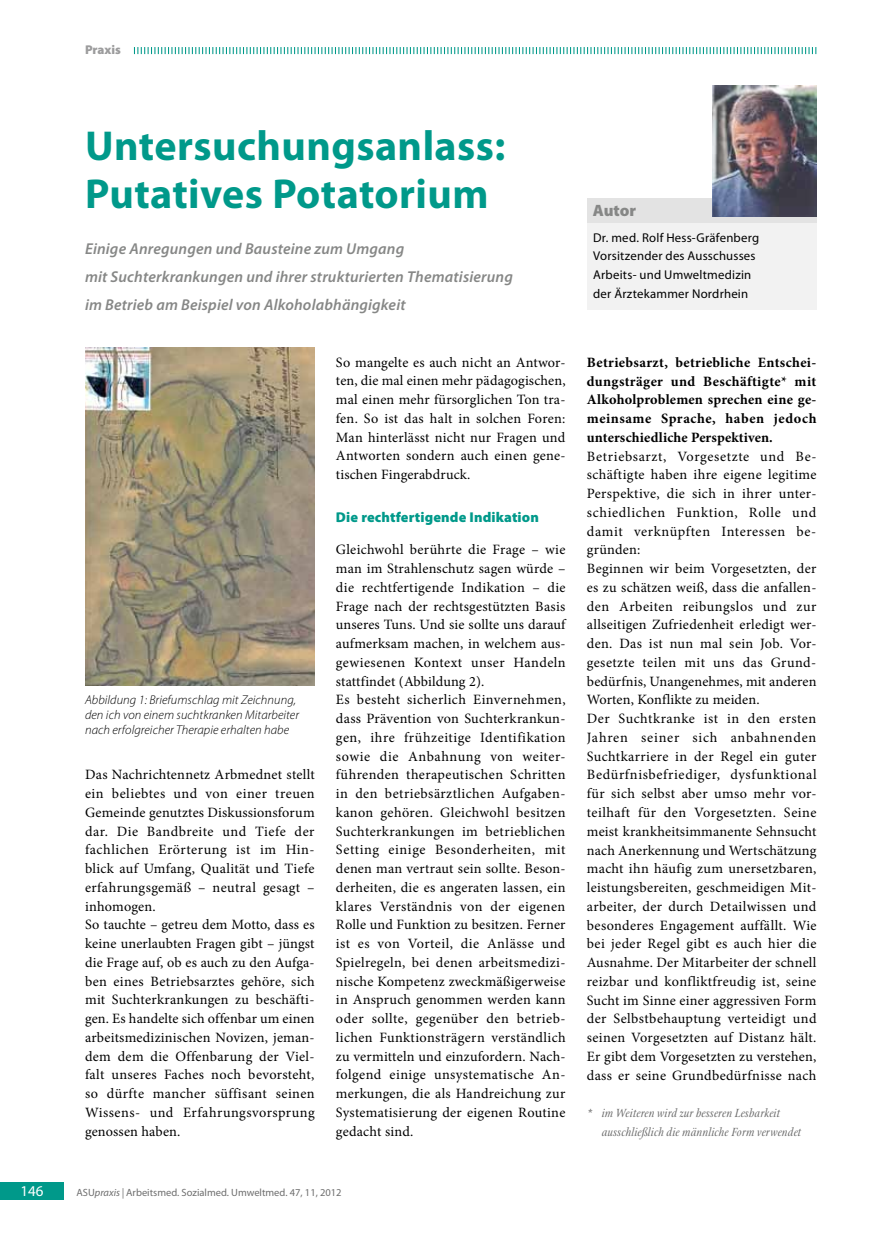
<style>
.page{position:relative;width:876px;height:1242px;background:#fff}
.page>*{position:absolute;margin:0;border:0;box-sizing:border-box;transform-origin:0 0}
.t1{font:700 42px/48px "Myriad Pro";letter-spacing:.01em;color:#00998a}
.t2{font:900 16.5px "Myriad Pro";letter-spacing:-.005em;color:#868786}
.t3{font:italic 600 15.75px/27.8px "Myriad Pro";letter-spacing:.01em;color:#868786}
.t4{font:15px "Myriad Pro";color:#fff}
.t5{font:14.25px/18.8px "Minion Pro";letter-spacing:.02em;color:#000}
.t6{font:700 14.25px/18.8px "Minion Pro";letter-spacing:.015em;color:#000;text-align:justify}
.t7{font:900 14.25px "Myriad Pro";letter-spacing:.01em;color:#00998a}
.t8{font:italic 300 12.75px/15px "Myriad Pro";letter-spacing:.005em;color:#000}
.t9{font:12.75px/18.8px "Myriad Pro";letter-spacing:.02em;color:#000}
.t10{font:italic 12.75px/18.8px "Stone Print";letter-spacing:.005em;color:#6e6e6e}
.t11{font:900 12.75px "Myriad Pro";color:#9c9c9d}
.t12{font:10.5px "Myriad Pro";color:#6e6e6e}
.s1{font-style:italic}
</style>
<div class="page">
<div style="left:0;top:1182px;width:64px;height:17px;background:#00998a"></div>
<div style="left:587px;top:198px;width:229px;height:25px;background:#e3e3e3"></div>
<div style="left:587px;top:223px;width:229px;height:87px;background:#f2f2f2"></div>
<img style="left:712px;top:85px;width:104px;height:131px">
<img style="left:85px;top:348px;width:230px;height:337px">
<svg style="left:134px;top:47px;width:682px;height:7px"></svg>
<p class="t11" style="left:85px;top:43px;width:37px">Praxis</p>
<h1 class="t1" style="left:85px;top:123px;width:422px">Untersuchungsanlass:<br>Putatives Potatorium</h1>
<p class="t3" style="left:85px;top:235px;width:429px">Einige Anregungen und Bausteine zum Umgang<br>mit Suchterkrankungen und ihrer strukturierten Thematisierung im Betrieb am Beispiel von Alkoholabhängigkeit</p>
<p class="t8" style="left:85px;top:693px;width:215px">Abbildung 1: Briefumschlag mit Zeichnung, den ich von einem suchtkranken Mitarbeiter nach erfolgreicher Therapie erhalten habe</p>
<p class="t5" style="left:85px;top:765px;width:231px">Das Nachrichtennetz Arbmednet stellt ein beliebtes und von einer treuen Gemeinde genutztes Diskussionsforum dar. Die Bandbreite und Tiefe der fachlichen Erörterung ist im Hin&shy;blick auf Umfang, Qualität und Tiefe erfahrungsgemäß – neutral gesagt – inhomogen.<br>So tauchte – getreu dem Motto, dass es keine unerlaubten Fragen gibt – jüngst die Frage auf, ob es auch zu den Aufga&shy;ben eines Betriebsarztes gehöre, sich mit Suchterkrankungen zu beschäfti&shy;gen. Es handelte sich offenbar um einen arbeitsmedizinischen Novizen, jeman&shy;dem dem die Offenbarung der Viel&shy;falt unseres Faches noch bevorsteht, so dürfte mancher süffisant seinen Wissens- und Erfahrungsvorsprung genossen haben.</p>
<p class="t5" style="left:336px;top:353px;width:231px;text-align:justify">So mangelte es auch nicht an Antwor&shy;ten, die mal einen mehr pädagogischen, mal einen mehr fürsorglichen Ton tra&shy;fen. So ist das halt in solchen Foren:<br>Man hinterlässt nicht nur Fragen und Antworten sondern auch einen gene&shy;tischen Fingerabdruck.</p>
<p class="t7" style="left:336px;top:509px;width:205px">Die rechtfertigende Indikation</p>
<p class="t5" style="left:336px;top:540px;width:231px">Gleichwohl berührte die Frage – wie man im Strahlenschutz sagen würde – die rechtfertigende Indikation – die Frage nach der rechtsgestützten Basis unseres Tuns. Und sie sollte uns darauf aufmerksam machen, in welchem aus&shy;gewiesenen Kontext unser Handeln stattfindet (Abbildung 2).<br>Es besteht sicherlich Einvernehmen, dass Prävention von Suchterkrankun&shy;gen, ihre frühzeitige Identifikation sowie die Anbahnung von weiter&shy;führenden therapeutischen Schritten in den betriebsärztlichen Aufgaben&shy;kanon gehören. Gleichwohl besitzen Suchterkrankungen im betrieblichen Setting einige Besonderheiten, mit denen man vertraut sein sollte. Beson&shy;derheiten, die es angeraten lassen, ein klares Verständnis von der eigenen Rolle und Funktion zu besitzen. Ferner ist es von Vorteil, die Anlässe und Spielregeln, bei denen arbeitsmedizi&shy;nische Kompetenz zweckmäßigerweise in Anspruch genommen werden kann oder sollte, gegenüber den betrieb&shy;lichen Funktionsträgern verständlich zu vermitteln und einzufordern. Nach&shy;folgend einige unsystematische An&shy;merkungen, die als Handreichung zur Systematisierung der eigenen Routine gedacht sind.</p>
<p class="t4" style="left:20px;top:1182px;width:25px">146</p>
<p class="t12" style="left:77px;top:1186px;width:267px">ASU<span class="s1">praxis |</span> Arbeitsmed. Sozialmed. Umweltmed. 47, 11, 2012</p>
<p class="t2" style="left:593px;top:201px;width:45px">Autor</p>
<p class="t9" style="left:593px;top:228px;width:168px">Dr. med. Rolf Hess-Gräfenberg<br>Vorsitzender des Ausschusses<br>Arbeits- und Umweltmedizin der Ärztekammer Nordrhein</p>
<p class="t6" style="left:587px;top:353px;width:231px">Betriebsarzt, betriebliche Entschei&shy;dungsträger und Beschäftigte* mit Alkoholproblemen sprechen eine ge&shy;meinsame Sprache, haben jedoch unterschiedliche Perspektiven.</p>
<p class="t5" style="left:587px;top:447px;width:231px">Betriebsarzt, Vorgesetzte und Be&shy;schäftigte haben ihre eigene legitime Perspektive, die sich in ihrer unter&shy;schiedlichen Funktion, Rolle und damit verknüpften Interessen be&shy;gründen:<br>Beginnen wir beim Vorgesetzten, der es zu schätzen weiß, dass die anfallen&shy;den Arbeiten reibungslos und zur allseitigen Zufriedenheit erledigt wer&shy;den. Das ist nun mal sein Job. Vor&shy;gesetzte teilen mit uns das Grund&shy;bedürfnis, Unangenehmes, mit anderen Worten, Konflikte zu meiden.<br>Der Suchtkranke ist in den ersten Jahren seiner sich anbahnenden Suchtkarriere in der Regel ein guter Bedürfnisbefriediger, dysfunktional für sich selbst aber umso mehr vor&shy;teilhaft für den Vorgesetzten. Seine meist krankheitsimmanente Sehnsucht nach Anerkennung und Wertschätzung macht ihn häufig zum unersetzbaren, leistungsbereiten, geschmeidigen Mit&shy;arbeiter, der durch Detailwissen und besonderes Engagement auffällt. Wie bei jeder Regel gibt es auch hier die Ausnahme. Der Mitarbeiter der schnell reizbar und konfliktfreudig ist, seine Sucht im Sinne einer aggressiven Form der Selbstbehauptung verteidigt und seinen Vorgesetzten auf Distanz hält.<br>Er gibt dem Vorgesetzten zu verstehen, dass er seine Grundbedürfnisse nach</p>
<p class="t10" style="left:602px;top:1103px;width:201px;text-indent:-15px">* im Weiteren wird zur besseren Lesbarkeit ausschließlich die männliche Form verwendet</p>
</div>
